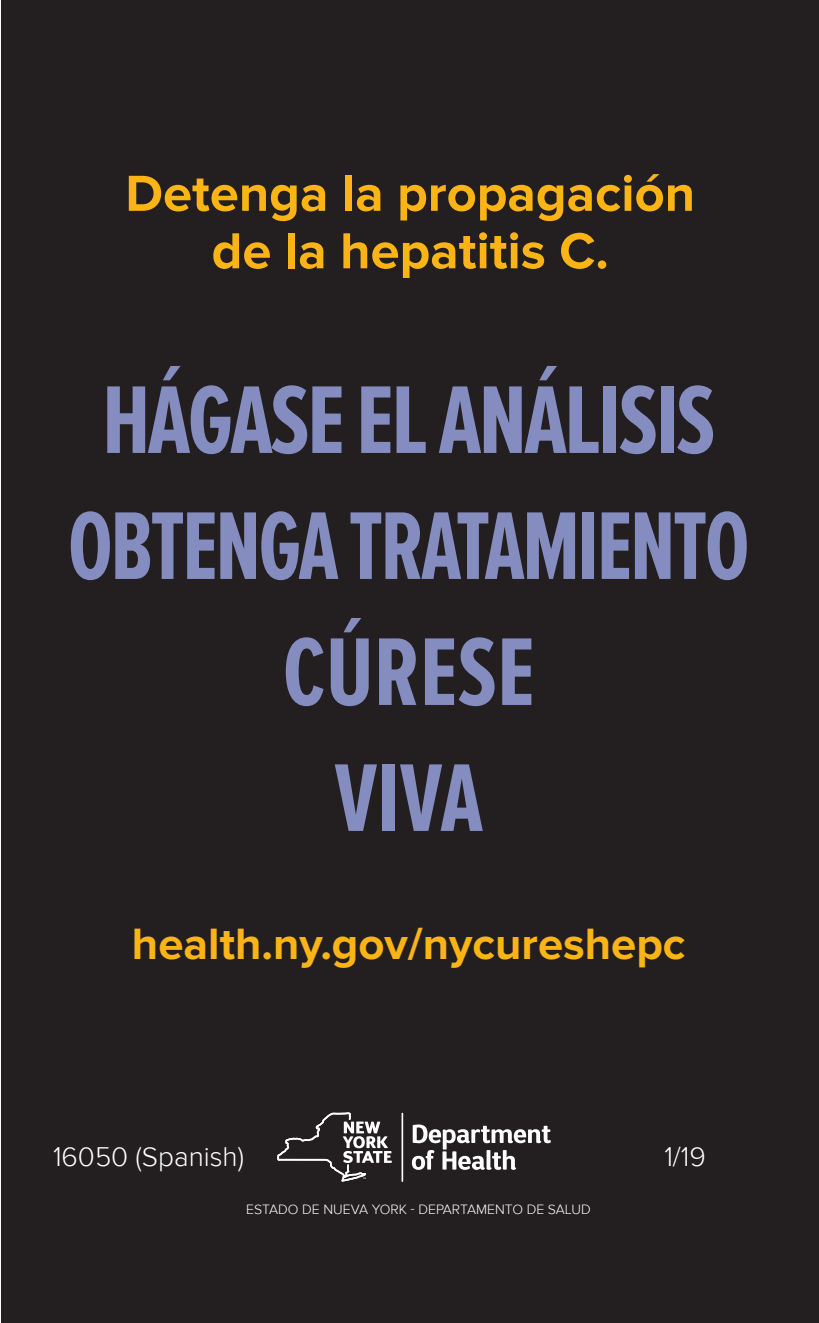
<style>
.page{position:relative;width:819px;height:1323px;background:#fff}
.page>*{position:absolute;margin:0;border:0;box-sizing:border-box;transform-origin:0 0}
.t1{font:700 99.75px/126px "Proxima Nova A Ex Cn";letter-spacing:-.025em;color:#858dc0;text-align:center}
.t2{font:700 52.5px/57.4px "Proxima Nova";color:#fbb416;text-align:center}
.t3{font:700 45.5px "Proxima Nova";color:#fbb416}
.t4{font:300 28px "Proxima Nova";color:#fff}
.t5{font:300 14px "Proxima Nova";color:#fff}
</style>
<div class="page">
<div style="left:1px;top:0;width:818px;height:1323px;background:#231f20"></div>
<svg style="left:412px;top:1124px;width:139px;height:46px"></svg>
<svg style="left:402px;top:1113px;width:1px;height:69px"></svg>
<svg style="left:277px;top:1112px;width:115px;height:70px"></svg>
<p class="t2" style="left:125px;top:166px;width:571px">Detenga la propagación de la hepatitis C.</p>
<p class="t1" style="left:68px;top:356px;width:683px">HÁGASE EL ANÁLISIS<br>OBTENGA TRATAMIENTO<br>CÚRESE<br>VIVA</p>
<p class="t3" style="left:132px;top:917px;width:555px">health.ny.gov/nycureshepc</p>
<p class="t4" style="left:53px;top:1140px;width:193px">16050 (Spanish)</p>
<p class="t4" style="left:664px;top:1140px;width:43px">1/19</p>
<p class="t5" style="left:246px;top:1201px;width:346px">ESTADO DE NUEVA YORK - DEPARTAMENTO DE SALUD</p>
</div>
